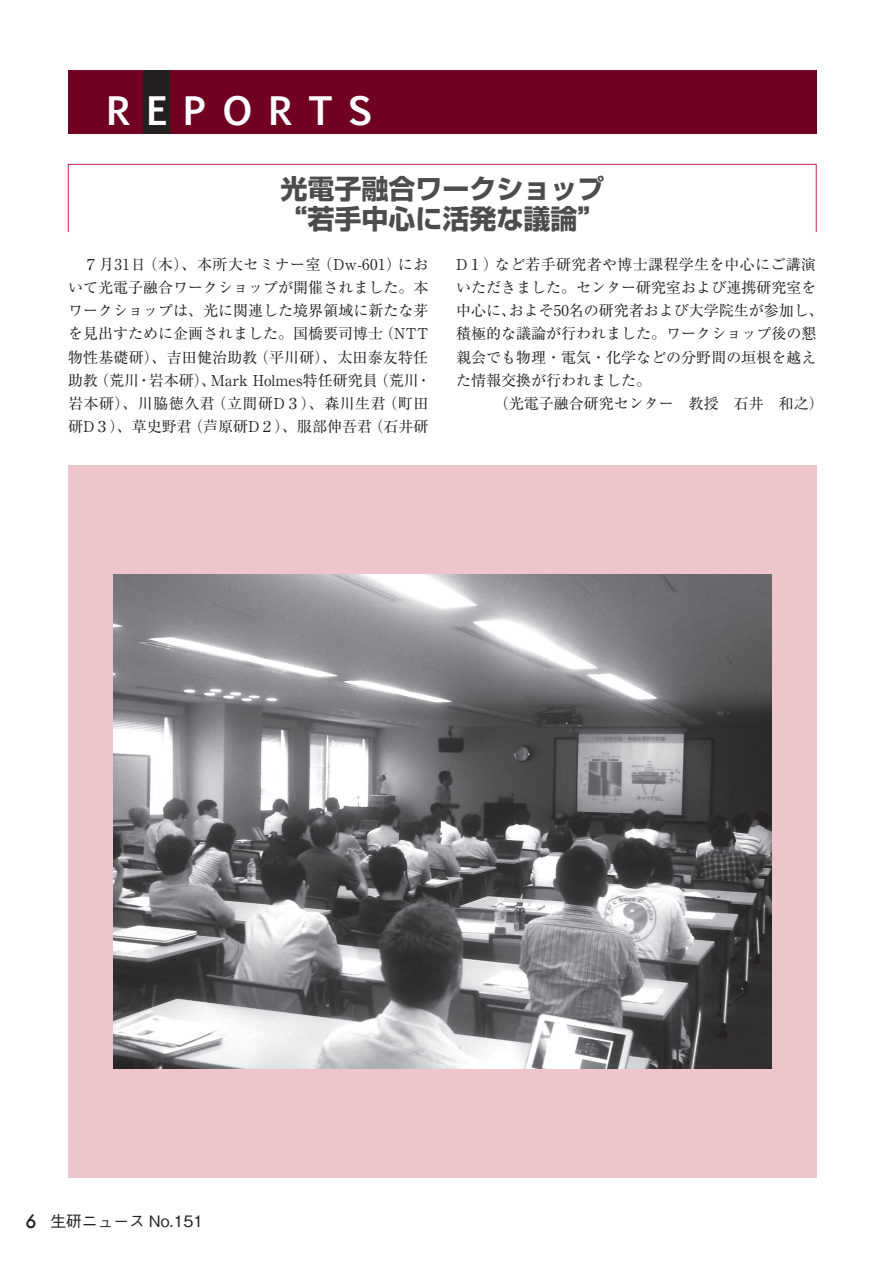
<style>
.page{position:relative;width:893px;height:1263px;background:#fff}
.page>*{position:absolute;margin:0;border:0;box-sizing:border-box;transform-origin:0 0}
.t1{font:700 37.5px "Euphemia UCAS";letter-spacing:.42em;color:#fff}
.t2{font:700 27px/30px "Shin Go Pro";color:#4b4c4d}
.t3{font:500 15.75px "Gothic BBB Pro";color:#231f20}
.t4{font:15px/23.2px "Ryumin Pro";color:#231f20}
.s1{font-family:"Futura";font-size:18px}
</style>
<div class="page">
<div style="left:68px;top:70px;width:748px;height:64px;background:#700123"></div>
<div style="left:143px;top:70px;width:26px;height:64px;background:#231f20"></div>
<div style="left:68px;top:164px;width:748px;height:68px;border:1px solid #bf264a"></div>
<div style="left:68px;top:465px;width:748px;height:713px;background:#edc5cb"></div>
<img style="left:113px;top:575px;width:658px;height:493px">
<h1 class="t1" style="left:107px;top:83px;width:268px">REPORTS</h1>
<h2 class="t2" style="left:281px;top:171px;width:325px">光電子融合ワークショップ“若手中心に活発な議論”</h2>
<p class="t4" style="left:68px;top:251px;width:365px">　７月31日（木）、本所大セミナー室（Dw-601）において光電子融合ワークショップが開催されました。本ワークショップは、光に関連した境界領域に新たな芽を見出すために企画されました。国橋要司博士（NTT物性基礎研）、吉田健治助教（平川研）、太田泰友特任助教（荒川・岩本研）、Mark Holmes特任研究員（荒川・岩本研）、川脇徳久君（立間研D３）、森川生君（町田研D３）、草史野君（芦原研D２）、服部伸吾君（石井研</p>
<p class="t4" style="left:456px;top:251px;width:369px">D１）など若手研究者や博士課程学生を中心にご講演いただきました。センター研究室および連携研究室を中心に、およそ50名の研究者および大学院生が参加し、積極的な議論が行われました。ワークショップ後の懇親会でも物理・電気・化学などの分野間の垣根を越えた情報交換が行われました。</p>
<p class="t4" style="left:494px;top:391px;width:331px">（光電子融合研究センター　教授　石井　和之）</p>
<p class="t3" style="left:26px;top:1208px;width:179px"><span class="s1">6</span> 生研ニュース No.151</p>
</div>
